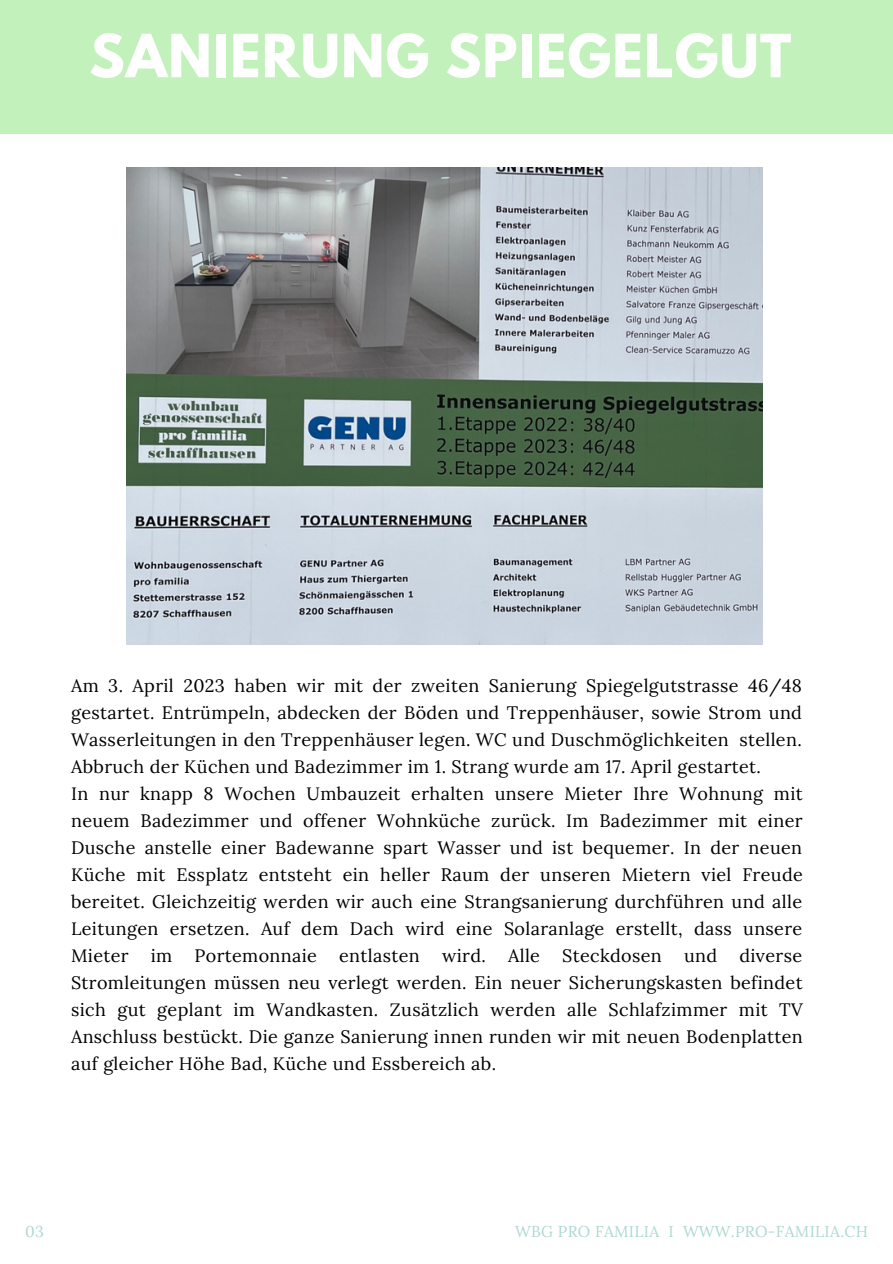
<style>
.page{position:relative;width:893px;height:1264px;background:#fff}
.page>*{position:absolute;margin:0;border:0;box-sizing:border-box;transform-origin:0 0}
.t1{font:700 52.8px "League Spartan";letter-spacing:.02em;color:#fff}
.t2{font:18px/27px "Lora";letter-spacing:.02em;color:#000}
.t3{font:15.75px "Lora";letter-spacing:.02em;color:#add9d2}
</style>
<div class="page">
<div style="left:0;top:0;width:892px;height:134px;background:#c3f1bc"></div>
<img style="left:127px;top:167px;width:635px;height:477px">
<h1 class="t1" style="left:89px;top:30px;width:703px">SANIERUNG SPIEGELGUT</h1>
<p class="t2" style="left:71px;top:672px;width:733px">Am 3. April 2023 haben wir mit der zweiten Sanierung Spiegelgutstrasse 46/48 gestartet. Entrümpeln, abdecken der Böden und Treppenhäuser, sowie Strom und Wasserleitungen in den Treppenhäuser legen. WC und Duschmöglichkeiten stellen.<br>Abbruch der Küchen und Badezimmer im 1. Strang wurde am 17. April gestartet.<br>In nur knapp 8 Wochen Umbauzeit erhalten unsere Mieter Ihre Wohnung mit neuem Badezimmer und offener Wohnküche zurück. Im Badezimmer mit einer Dusche anstelle einer Badewanne spart Wasser und ist bequemer. In der neuen Küche mit Essplatz entsteht ein heller Raum der unseren Mietern viel Freude bereitet. Gleichzeitig werden wir auch eine Strangsanierung durchführen und alle Leitungen ersetzen. Auf dem Dach wird eine Solaranlage erstellt, dass unsere Mieter im Portemonnaie entlasten wird. Alle Steckdosen und diverse Stromleitungen müssen neu verlegt werden. Ein neuer Sicherungskasten befindet sich gut geplant im Wandkasten. Zusätzlich werden alle Schlafzimmer mit TV Anschluss bestückt. Die ganze Sanierung innen runden wir mit neuen Bodenplatten auf gleicher Höhe Bad, Küche und Essbereich ab.</p>
<p class="t3" style="left:25px;top:1220px;width:20px">03</p>
<p class="t3" style="left:515px;top:1220px;width:354px">WBG PRO FAMILIA I WWW.PRO-FAMILIA.CH</p>
</div>
